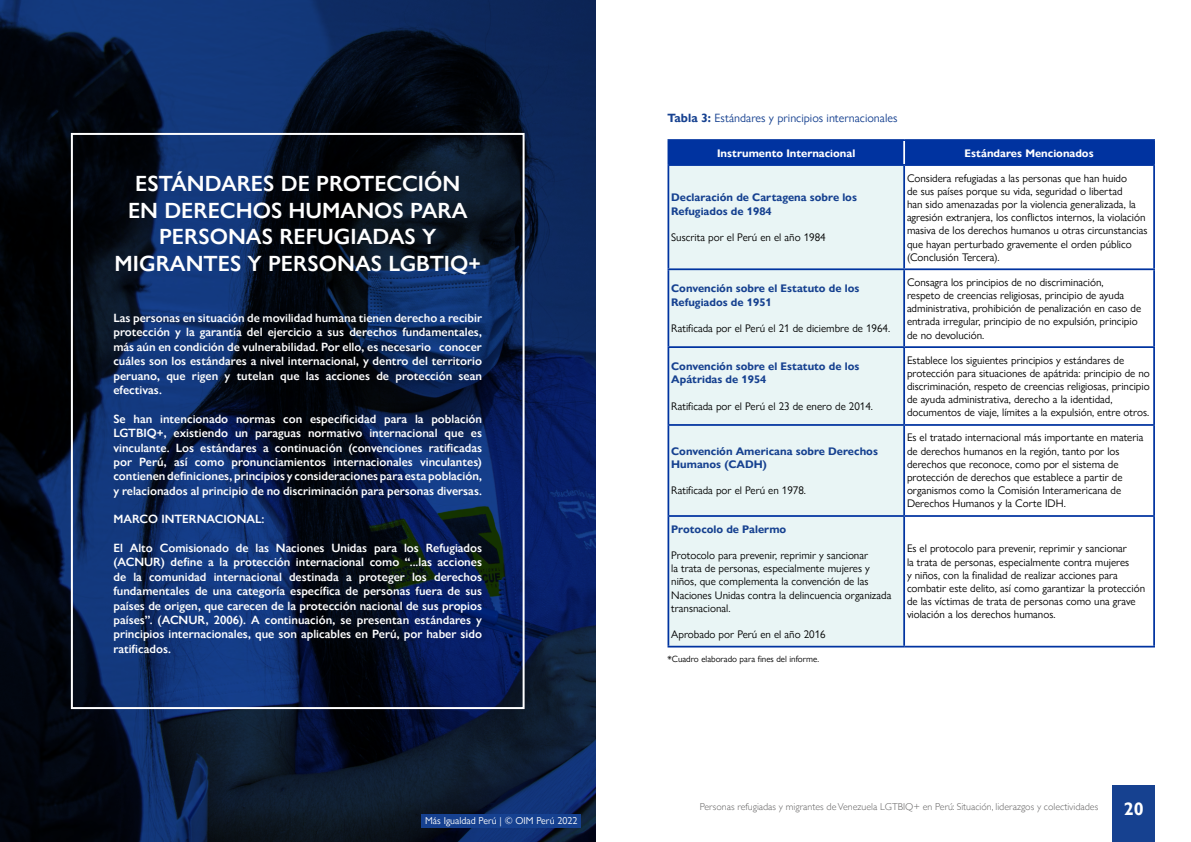
<style>
.page{position:relative;width:1191px;height:842px;background:#fff}
.page>*{position:absolute;margin:0;border:0;box-sizing:border-box;transform-origin:0 0}
.t1{font:600 22px/26.4px "Gill Sans Nova";color:#fff;text-align:center}
.t2{font:700 18px "Gill Sans";color:#fff}
.t3{font:600 12px/14.4px "Gill Sans Nova";color:#fff;text-align:justify}
.t4{font:12px "Gill Sans Nova";color:#164190}
.t5{font:11px/13.2px "Gill Sans Nova";color:#000}
.t6{font:700 11px/13.2px "Gill Sans Nova";color:#164190}
.t7{font:700 11px "Gill Sans Nova";color:#fff}
.t8{font:300 10px "Gill Sans";color:#646363}
.t9{font:10px "Gill Sans Nova";color:#fff}
.t10{font:9px "Gill Sans Nova";color:#000}
.s1{font-weight:700}
</style>
<div class="page">
<div style="left:1112px;top:785px;width:43px;height:57px;background:#164190"></div>
<svg style="left:0;top:0;width:595px;height:842px;background:#091c40"></svg>
<div style="left:669px;top:141px;width:484px;height:23px;background:#0033a0"></div>
<div style="left:669px;top:166px;width:234px;height:480px;background:#e9f5f5"></div>
<hr style="left:667px;top:166px;width:2px;height:102px;background:#0033a0">
<hr style="left:903px;top:166px;width:2px;height:102px;background:#0033a0">
<hr style="left:1153px;top:166px;width:2px;height:102px;background:#0033a0">
<hr style="left:667px;top:268px;width:237px;height:2px;background:#0033a0">
<hr style="left:667px;top:270px;width:2px;height:76px;background:#0033a0">
<hr style="left:904px;top:268px;width:251px;height:2px;background:#0033a0">
<hr style="left:903px;top:270px;width:2px;height:76px;background:#0033a0">
<hr style="left:1153px;top:270px;width:2px;height:76px;background:#0033a0">
<hr style="left:667px;top:346px;width:237px;height:2px;background:#0033a0">
<hr style="left:667px;top:348px;width:2px;height:76px;background:#0033a0">
<hr style="left:904px;top:346px;width:251px;height:2px;background:#0033a0">
<hr style="left:903px;top:348px;width:2px;height:76px;background:#0033a0">
<hr style="left:1153px;top:348px;width:2px;height:76px;background:#0033a0">
<hr style="left:667px;top:424px;width:237px;height:2px;background:#0033a0">
<hr style="left:667px;top:426px;width:2px;height:89px;background:#0033a0">
<hr style="left:904px;top:424px;width:251px;height:2px;background:#0033a0">
<hr style="left:903px;top:426px;width:2px;height:89px;background:#0033a0">
<hr style="left:1153px;top:426px;width:2px;height:89px;background:#0033a0">
<hr style="left:667px;top:515px;width:237px;height:2px;background:#0033a0">
<hr style="left:667px;top:517px;width:2px;height:129px;background:#0033a0">
<hr style="left:904px;top:515px;width:251px;height:2px;background:#0033a0">
<hr style="left:903px;top:517px;width:2px;height:129px;background:#0033a0">
<hr style="left:1153px;top:517px;width:2px;height:129px;background:#0033a0">
<hr style="left:667px;top:646px;width:237px;height:1px;background:#0033a0">
<hr style="left:904px;top:646px;width:251px;height:1px;background:#0033a0">
<hr style="left:903px;top:141px;width:2px;height:23px;background:#fff">
<hr style="left:667px;top:139px;width:237px;height:2px;background:#0033a0">
<hr style="left:667px;top:141px;width:2px;height:23px;background:#0033a0">
<hr style="left:904px;top:139px;width:251px;height:2px;background:#0033a0">
<hr style="left:1153px;top:141px;width:2px;height:23px;background:#0033a0">
<hr style="left:667px;top:164px;width:237px;height:2px;background:#0033a0">
<hr style="left:904px;top:164px;width:251px;height:2px;background:#0033a0">
<div style="left:71px;top:133px;width:453px;height:576px;border:2px solid #fff"></div>
<div style="left:422px;top:814px;width:159px;height:14px;background:#164190"></div>
<h1 class="t1" style="left:115px;top:171px;width:368px">ESTÁNDARES DE PROTECCIÓN<br>EN DERECHOS HUMANOS PARA<br>PERSONAS REFUGIADAS Y<br>MIGRANTES Y PERSONAS LGBTIQ+</h1>
<p class="t3" style="left:113px;top:311px;width:370px">Las personas en situación de movilidad humana tienen derecho a recibir protección y la garantía del ejercicio a sus derechos fundamentales, más aún en condición de vulnerabilidad. Por ello, es necesario conocer cuáles son los estándares a nivel internacional, y dentro del territorio peruano, que rigen y tutelan que las acciones de protección sean efectivas.</p>
<p class="t3" style="left:113px;top:411px;width:370px">Se han intencionado normas con especificidad para la población LGTBIQ+, existiendo un paraguas normativo internacional que es vinculante. Los estándares a continuación (convenciones ratificadas por Perú, así como pronunciamientos internacionales vinculantes) contienen definiciones, principios y consideraciones para esta población, y relacionados al principio de no discriminación para personas diversas.</p>
<p class="t3" style="left:113px;top:512px;width:152px">MARCO INTERNACIONAL:</p>
<p class="t3" style="left:113px;top:541px;width:370px">El Alto Comisionado de las Naciones Unidas para los Refugiados (ACNUR) define a la protección internacional como “...las acciones de la comunidad internacional destinada a proteger los derechos fundamentales de una categoría específica de personas fuera de sus países de origen, que carecen de la protección nacional de sus propios países”. (ACNUR, 2006). A continuación, se presentan estándares y principios internacionales, que son aplicables en Perú, por haber sido ratificados.</p>
<p class="t9" style="left:425px;top:815px;width:154px">Más Igualdad Perú | © OIM Perú 2022</p>
<p class="t4" style="left:667px;top:111px;width:231px"><span class="s1">Tabla 3:</span> Estándares y principios internacionales</p>
<p class="t7" style="left:717px;top:146px;width:140px">Instrumento Internacional</p>
<p class="t7" style="left:964px;top:146px;width:131px">Estándares Mencionados</p>
<p class="t6" style="left:671px;top:191px;width:187px">Declaración de Cartagena sobre los<br>Refugiados de 1984</p>
<p class="t5" style="left:671px;top:231px;width:156px">Suscrita por el Perú en el año 1984</p>
<p class="t5" style="left:907px;top:171px;width:242px">Considera refugiadas a las personas que han huido<br>de sus países porque su vida, seguridad o libertad<br>han sido amenazadas por la violencia generalizada, la agresión extranjera, los conflictos internos, la violación masiva de los derechos humanos u otras circunstancias que hayan perturbado gravemente el orden público (Conclusión Tercera).</p>
<p class="t6" style="left:671px;top:282px;width:190px">Convención sobre el Estatuto de los<br>Refugiados de 1951</p>
<p class="t5" style="left:671px;top:322px;width:220px">Ratificada por el Perú el 21 de diciembre de 1964.</p>
<p class="t6" style="left:671px;top:360px;width:190px">Convención sobre el Estatuto de los<br>Apátridas de 1954</p>
<p class="t5" style="left:671px;top:399px;width:203px">Ratificada por el Perú el 23 de enero de 2014.</p>
<p class="t6" style="left:671px;top:444px;width:208px">Convención Americana sobre Derechos<br>Humanos (CADH)</p>
<p class="t5" style="left:671px;top:484px;width:136px">Ratificada por el Perú en 1978.</p>
<p class="t6" style="left:671px;top:522px;width:117px">Protocolo de Palermo</p>
<p class="t5" style="left:671px;top:548px;width:222px">Protocolo para prevenir, reprimir y sancionar<br>la trata de personas, especialmente mujeres y niños, que complementa la convención de las Naciones Unidas contra la delincuencia organizada transnacional.</p>
<p class="t5" style="left:671px;top:628px;width:156px">Aprobado por Perú en el año 2016</p>
<p class="t10" style="left:667px;top:653px;width:153px">*Cuadro elaborado para fines del informe.</p>
<p class="t5" style="left:907px;top:275px;width:236px">Consagra los principios de no discriminación,<br>respeto de creencias religiosas, principio de ayuda administrativa, prohibición de penalización en caso de entrada irregular, principio de no expulsión, principio de no devolución.</p>
<p class="t5" style="left:907px;top:353px;width:244px">Establece los siguientes principios y estándares de protección para situaciones de apátrida: principio de no discriminación, respeto de creencias religiosas, principio de ayuda administrativa, derecho a la identidad, documentos de viaje, límites a la expulsión, entre otros.</p>
<p class="t5" style="left:907px;top:431px;width:238px">Es el tratado internacional más importante en materia de derechos humanos en la región, tanto por los derechos que reconoce, como por el sistema de protección de derechos que establece a partir de organismos como la Comisión Interamericana de Derechos Humanos y la Corte IDH.</p>
<p class="t5" style="left:907px;top:542px;width:240px">Es el protocolo para prevenir, reprimir y sancionar<br>la trata de personas, especialmente contra mujeres<br>y niños, con la finalidad de realizar acciones para combatir este delito, así como garantizar la protección de las víctimas de trata de personas como una grave violación a los derechos humanos.</p>
<p class="t8" style="left:700px;top:798px;width:400px">Personas refugiadas y migrantes de Venezuela LGTBIQ+ en Perú: Situación, liderazgos y colectividades</p>
<h2 class="t2" style="left:1123px;top:798px;width:21px">20</h2>
</div>
